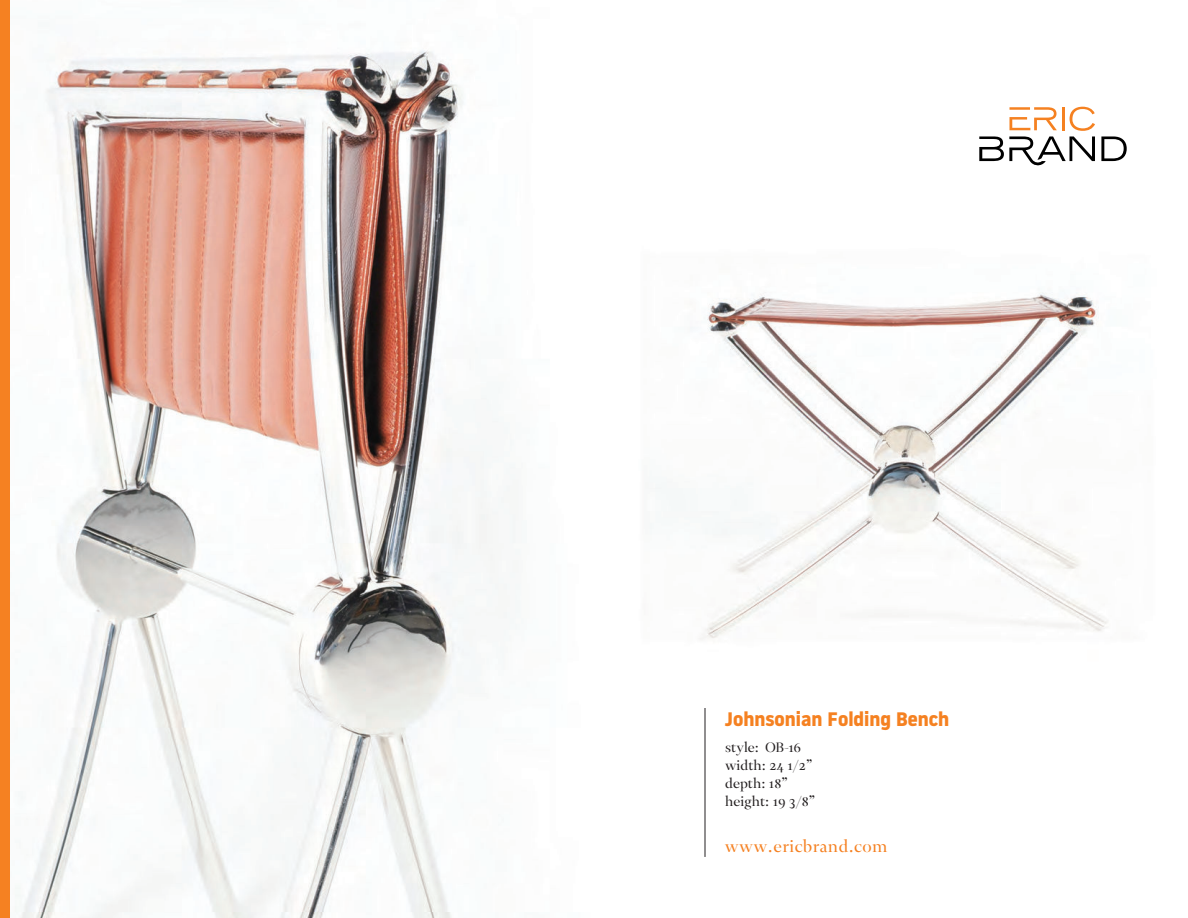
<style>
.page{position:relative;width:1188px;height:918px;background:#fff}
.page>*{position:absolute;margin:0;border:0;box-sizing:border-box;transform-origin:0 0}
.t1{font:700 19.5px "Noway";color:#f58121}
.t2{font:16.5px "Novela Display";letter-spacing:.025em;color:#f58122}
.t3{font:13.5px/18px "Novela Display";color:#231f20}
</style>
<div class="page">
<img style="left:9px;top:0;width:1077px;height:918px">
<img style="left:448px;top:142px;width:665px;height:571px">
<svg style="left:979px;top:107px;width:116px;height:60px"></svg>
<svg style="left:1101px;top:136px;width:26px;height:25px"></svg>
<hr style="left:705px;top:708px;width:1px;height:149px;background:#231f20">
<div style="left:0;top:0;width:9px;height:918px;background:#f58122"></div>
<h1 class="t1" style="left:725px;top:711px;width:226px">Johnsonian Folding Bench</h1>
<p class="t3" style="left:725px;top:739px;width:91px">style: OB-16 width: 24 1/2” depth: 18” height: 19 3/8”</p>
<p class="t2" style="left:725px;top:839px;width:164px">www.ericbrand.com</p>
</div>
